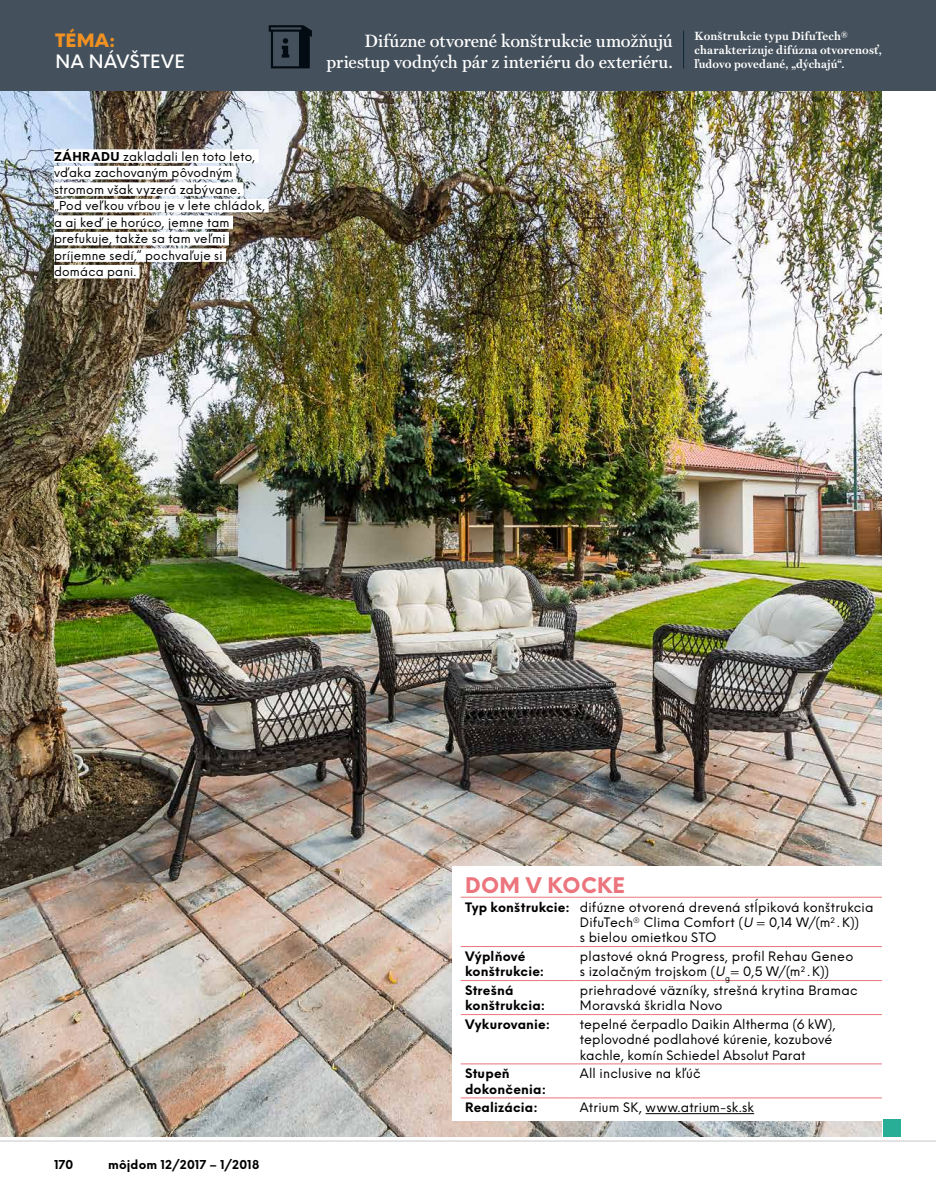
<style>
.page{position:relative;width:936px;height:1191px;background:#fff}
.page>*{position:absolute;margin:0;border:0;box-sizing:border-box;transform-origin:0 0}
.t1{font:800 21px "Neue Einstellung";letter-spacing:.01em;color:#ec747d}
.t2{font:600 18px/21.6px "HK Serif";color:#fff;text-align:right}
.t3{font:500 18px "Neue Einstellung";letter-spacing:.025em;color:#fff}
.t4{font:900 18px "Neue Einstellung";color:#f09122}
.t5{font:12.75px/15.3px "Neue Einstellung";letter-spacing:.01em;color:#000}
.t6{font:700 12.75px/15.3px "Neue Einstellung";letter-spacing:.015em;color:#000}
.t7{font:12px/16.5px "Neue Einstellung";letter-spacing:.015em;color:#000}
.t8{font:700 12px/14.4px "HK Serif";letter-spacing:.02em;color:#fff}
.t9{font:700 12px "Neue Einstellung";letter-spacing:.015em;color:#000}
.s1{font-weight:800}
.s2{font-weight:700}
.s3{font-style:italic}
</style>
<div class="page">
<div style="left:882px;top:1120px;width:18px;height:17px;background:#28ae96"></div>
<img style="left:0;top:90px;width:881px;height:1047px">
<hr style="left:0;top:1140px;width:935px;height:1px;background:#c6c7c8">
<div style="left:452px;top:866px;width:429px;height:255px;background:#fff"></div>
<hr style="left:460px;top:897px;width:115px;height:1px;background:#ec747d">
<hr style="left:575px;top:897px;width:306px;height:1px;background:#ec747d">
<hr style="left:460px;top:946px;width:115px;height:1px;background:#ec747d">
<hr style="left:575px;top:946px;width:306px;height:1px;background:#ec747d">
<hr style="left:460px;top:980px;width:115px;height:1px;background:#ec747d">
<hr style="left:575px;top:980px;width:306px;height:1px;background:#ec747d">
<hr style="left:460px;top:1014px;width:115px;height:1px;background:#ec747d">
<hr style="left:575px;top:1014px;width:306px;height:1px;background:#ec747d">
<hr style="left:460px;top:1063px;width:115px;height:1px;background:#ec747d">
<hr style="left:575px;top:1063px;width:306px;height:1px;background:#ec747d">
<hr style="left:460px;top:1097px;width:115px;height:1px;background:#ec747d">
<hr style="left:575px;top:1097px;width:306px;height:1px;background:#ec747d">
<hr style="left:645px;top:1113px;width:109px;height:1px;background:#000">
<div style="left:0;top:0;width:935px;height:90px;background:#44505b"></div>
<svg style="left:269px;top:25px;width:43px;height:43px"></svg>
<hr style="left:683px;top:31px;width:1px;height:37px;background:#102837">
<div style="left:54px;top:149px;width:205px;height:14px;background:#fff"></div>
<div style="left:54px;top:166px;width:182px;height:13px;background:#fff"></div>
<div style="left:54px;top:182px;width:189px;height:14px;background:#fff"></div>
<div style="left:54px;top:199px;width:215px;height:13px;background:#fff"></div>
<div style="left:54px;top:215px;width:179px;height:14px;background:#fff"></div>
<div style="left:54px;top:232px;width:175px;height:13px;background:#fff"></div>
<div style="left:54px;top:248px;width:172px;height:14px;background:#fff"></div>
<div style="left:54px;top:265px;width:85px;height:13px;background:#fff"></div>
<h2 class="t4" style="left:55px;top:27px;width:62px">TÉMA:</h2>
<h2 class="t3" style="left:55px;top:49px;width:131px">NA NÁVŠTEVE</h2>
<p class="t7" style="left:54px;top:148px;width:213px"><span class="s1">ZÁHRADU</span> zakladali len toto leto, vďaka zachovaným pôvodným stromom však vyzerá zabývane. „Pod veľkou vŕbou je v lete chládok, a aj keď je horúco, jemne tam prefukuje, takže sa tam veľmi príjemne sedí,“ pochvaľuje si domáca pani.</p>
<h2 class="t2" style="left:326px;top:29px;width:348px">Difúzne otvorené konštrukcie umožňujú priestup vodných pár z interiéru do exteriéru.</h2>
<p class="t8" style="left:694px;top:28px;width:189px">Konštrukcie typu DifuTech® charakterizuje difúzna otvorenosť, ľudovo povedané, „dýchajú“.</p>
<p class="t9" style="left:54px;top:1155px;width:21px">170</p>
<p class="t9" style="left:108px;top:1155px;width:153px">môjdom 12/2017 – 1/2018</p>
<h1 class="t1" style="left:465px;top:870px;width:161px">DOM V KOCKE</h1>
<p class="t5" style="left:580px;top:899px;width:295px;text-indent:-115px"><span class="s2">Typ konštrukcie:</span> difúzne otvorená drevená stĺpiková konštrukcia<br>DifuTech<sup>®</sup> Clima Comfort (<span class="s3">U</span>= 0,14 W/(m<sup>2</sup> . K))<br>s bielou omietkou STO</p>
<p class="t6" style="left:465px;top:948px;width:81px">Výplňové konštrukcie:</p>
<p class="t5" style="left:580px;top:948px;width:275px">plastové okná Progress, profil Rehau Geneo s izolačným trojskom (<span class="s3">U</span><sub>g</sub>= 0,5 W/(m<sup>2</sup> . K))</p>
<p class="t6" style="left:465px;top:982px;width:82px">Strešná konštrukcia:</p>
<p class="t5" style="left:580px;top:982px;width:279px">priehradové väzníky, strešná krytina Bramac<br>Moravská škridla Novo</p>
<p class="t6" style="left:465px;top:1016px;width:87px">Vykurovanie:</p>
<p class="t5" style="left:580px;top:1016px;width:257px">tepelné čerpadlo Daikin Altherma (6 kW), teplovodné podlahové kúrenie, kozubové kachle, komín Schiedel Absolut Parat</p>
<p class="t6" style="left:465px;top:1066px;width:82px">Stupeň dokončenia:</p>
<p class="t5" style="left:580px;top:1066px;width:122px">All inclusive na kľúč</p>
<p class="t6" style="left:465px;top:1100px;width:74px">Realizácia:</p>
<p class="t5" style="left:580px;top:1100px;width:176px">Atrium SK, www.atrium-sk.sk</p>
</div>
